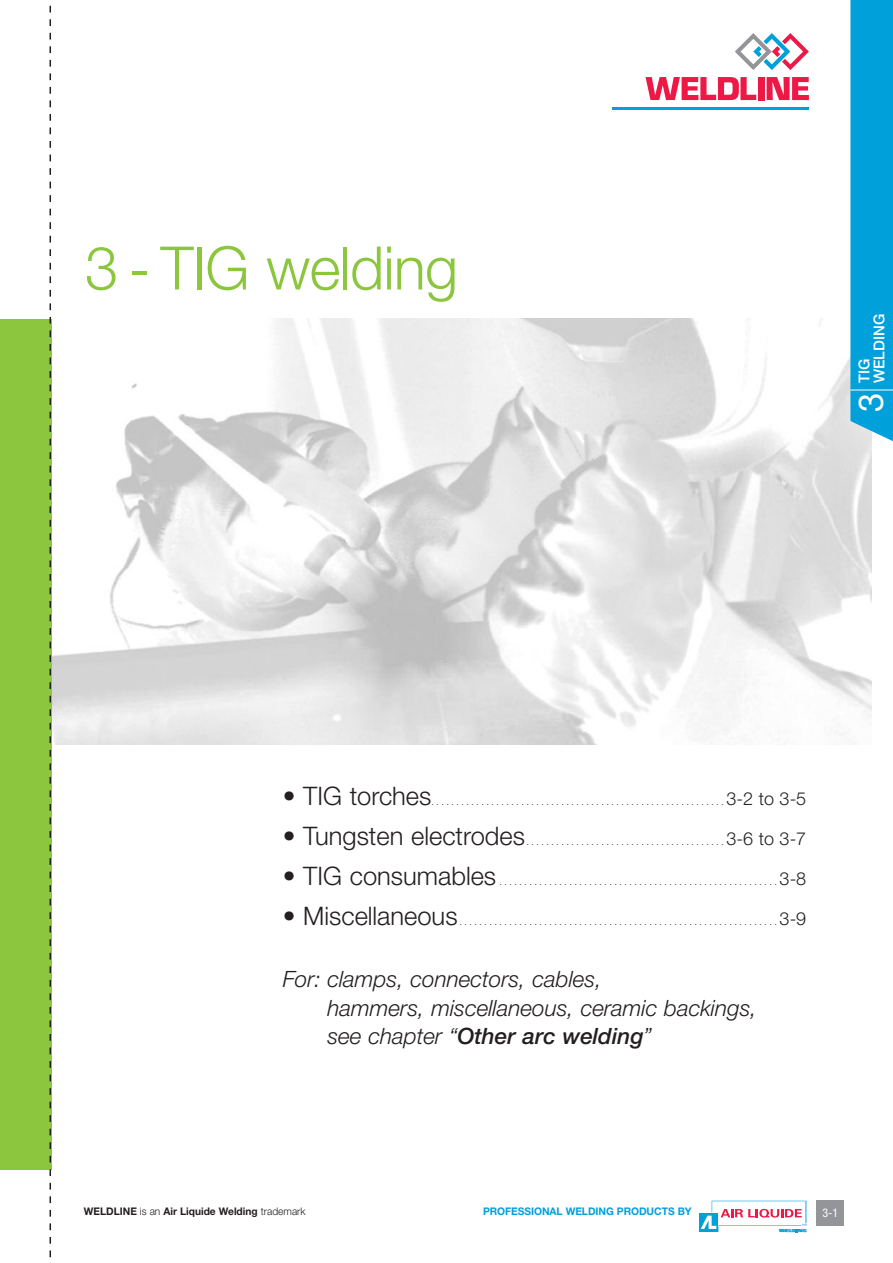
<style>
.page{position:relative;width:893px;height:1263px;background:#fff}
.page>*{position:absolute;margin:0;border:0;box-sizing:border-box;transform-origin:0 0}
.t1{font:300 60px "Helvetica Neue";letter-spacing:-.01em;color:#8bc63e}
.t2{font:34.5px "Helvetica Neue";color:#fff}
.t3{font:300 25.5px "Helvetica Neue";color:#231f20}
.t4{font:italic 300 22.5px/28.5px "Helvetica Neue";color:#231f20}
.t5{font:500 15px/15px "Helvetica Neue";color:#fff}
.t6{font:condensed 12px "Helvetica Neue";color:#fff}
.t7{font:700 10.5px "Helvetica Neue";color:#231f20}
.t8{font:700 10.5px "Helvetica Neue";letter-spacing:-.005em;color:#00a0db}
.t9{font:300 9px "Helvetica Neue";color:#231f20}
.s1{font-size:18px}
.s2{font-weight:500}
.s3{font-weight:300}
</style>
<div class="page">
<img style="left:51px;top:319px;width:821px;height:425px">
<div style="left:0;top:319px;width:51px;height:850px;background:#8bc63e"></div>
<svg style="left:50px;top:5px;width:1px;height:1253px"></svg>
<hr style="left:612px;top:107px;width:197px;height:3px;background:#00a0db">
<svg style="left:645px;top:77px;width:111px;height:23px"></svg>
<div style="left:758px;top:77px;width:6px;height:23px;background:#ed1845"></div>
<svg style="left:767px;top:77px;width:42px;height:23px"></svg>
<svg style="left:735px;top:33px;width:74px;height:37px"></svg>
<div style="left:816px;top:1201px;width:28px;height:25px;background:#939598"></div>
<svg style="left:699px;top:1200px;width:108px;height:33px"></svg>
<div style="left:850px;top:0;width:43px;height:449px;background:#00a0db"></div>
<hr style="left:850px;top:390px;width:43px;height:1px;background:#fff">
<h1 class="t1" style="left:85px;top:247px;width:375px">3 - TIG welding</h1>
<h3 class="t5" style="left:858px;top:383px;width:71px;rotate:-90deg">TIG<br>WELDING</h3>
<h2 class="t2" style="left:859px;top:412px;width:21px;rotate:-90deg">3</h2>
<h3 class="t3" style="left:283px;top:787px;width:150px">• TIG torches</h3>
<p class="t9" style="left:432px;top:798px;width:376px">. . . . . . . . . . . . . . . . . . . . . . . . . . . . . . . . . . . . . . . . . . . . . . . . . . . . . . . . . . . <span class="s1">3-2 to 3-5</span></p>
<h3 class="t3" style="left:283px;top:827px;width:244px">• Tungsten electrodes</h3>
<p class="t9" style="left:527px;top:838px;width:281px">. . . . . . . . . . . . . . . . . . . . . . . . . . . . . . . . . . . . . . . . <span class="s1">3-6 to 3-7</span></p>
<h3 class="t3" style="left:283px;top:867px;width:215px">• TIG consumables</h3>
<p class="t9" style="left:500px;top:878px;width:308px">. . . . . . . . . . . . . . . . . . . . . . . . . . . . . . . . . . . . . . . . . . . . . . . . . . . . . . . . <span class="s1">3-8</span></p>
<h3 class="t3" style="left:283px;top:907px;width:176px">• Miscellaneous</h3>
<p class="t9" style="left:460px;top:918px;width:348px">. . . . . . . . . . . . . . . . . . . . . . . . . . . . . . . . . . . . . . . . . . . . . . . . . . . . . . . . . . . . . . . . <span class="s1">3-9</span></p>
<h3 class="t4" style="left:327px;top:967px;width:431px;text-indent:-45px">For: clamps, connectors, cables,<br>hammers, miscellaneous, ceramic backings, see chapter “<span class="s2">Other arc welding</span>”</h3>
<p class="t7" style="left:84px;top:1208px;width:223px">WELDLINE <span class="s3">is an</span> Air Liquide Welding <span class="s3">trademark</span></p>
<p class="t8" style="left:483px;top:1208px;width:210px">PROFESSIONAL WELDING PRODUCTS BY</p>
<h3 class="t6" style="left:822px;top:1208px;width:17px">3-1</h3>
</div>
